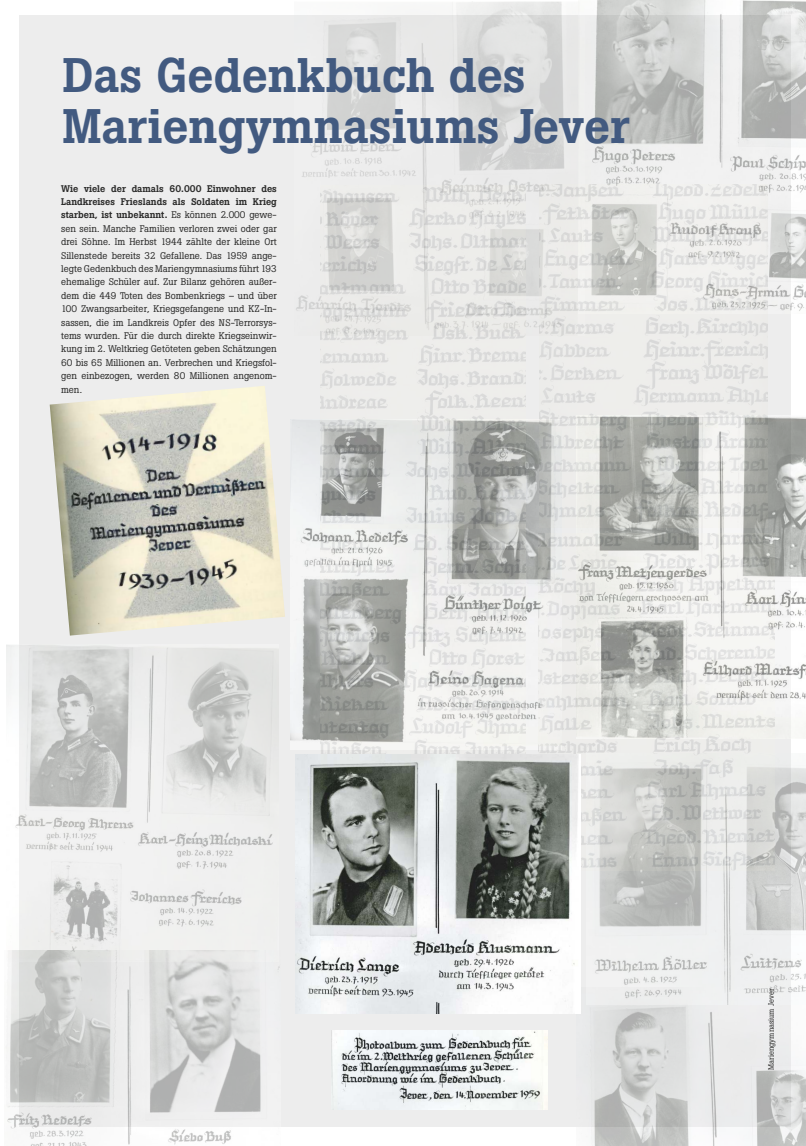
<style>
.page{position:relative;width:806px;height:1146px;background:#fff}
.page>*{position:absolute;margin:0;border:0;box-sizing:border-box;transform-origin:0 0}
.t1{font:500 48px/51.3px "Boton";color:#425a80}
.t2{font:9.6px/13.4px "Boton";color:#2b2b2a;text-align:justify}
.t3{font:7.6px "Boton";color:#2b2b2a}
.s1{font-weight:500}
</style>
<div class="page">
<div style="left:19px;top:15px;width:771px;height:1111px;background:#ededed"></div>
<img style="left:296px;top:1px;width:268px;height:327px">
<img style="left:290px;top:420px;width:265px;height:320px">
<img style="left:578px;top:0;width:227px;height:313px">
<img style="left:599px;top:415px;width:206px;height:322px">
<img style="left:6px;top:645px;width:272px;height:305px">
<img style="left:576px;top:986px;width:229px;height:159px">
<img style="left:50px;top:386px;width:235px;height:249px">
<img style="left:331px;top:1030px;width:216px;height:79px">
<img style="left:586px;top:753px;width:219px;height:251px">
<img style="left:6px;top:950px;width:274px;height:195px">
<img style="left:320px;top:186px;width:205px;height:338px">
<img style="left:320px;top:524px;width:205px;height:230px">
<img style="left:539px;top:184px;width:228px;height:343px">
<img style="left:537px;top:534px;width:237px;height:335px">
<img style="left:295px;top:754px;width:284px;height:259px">
<h1 class="t1" style="left:62px;top:54px;width:569px">Das Gedenkbuch des<br>Mariengymnasiums Jever</h1>
<p class="t2" style="left:61px;top:182px;width:217px"><span class="s1">Wie viele der damals 60.000 Einwohner des Landkreises Frieslands als Soldaten im Krieg starben, ist unbekannt.</span> Es können 2.000 gewe&shy;sen sein. Manche Familien verloren zwei oder gar drei Söhne. Im Herbst 1944 zählte der kleine Ort Sillenstede bereits 32 Gefallene. Das 1959 ange&shy;legte Gedenkbuch des Mariengymnasiums führt 193 ehemalige Schüler auf. Zur Bilanz gehören außer&shy;dem die 449 Toten des Bombenkriegs – und über 100 Zwangsarbeiter, Kriegsgefangene und KZ-In&shy;sassen, die im Landkreis Opfer des NS-Terrorsys&shy;tems wurden. Für die durch direkte Kriegseinwir&shy;kung im 2. Weltkrieg Getöteten geben Schätzungen 60 bis 65 Millionen an. Verbrechen und Kriegsfol&shy;gen einbezogen, werden 80 Millionen angenom&shy;men.</p>
<p class="t3" style="left:767px;top:1069px;width:83px;rotate:-90deg">Mariengymnasium Jever</p>
</div>
